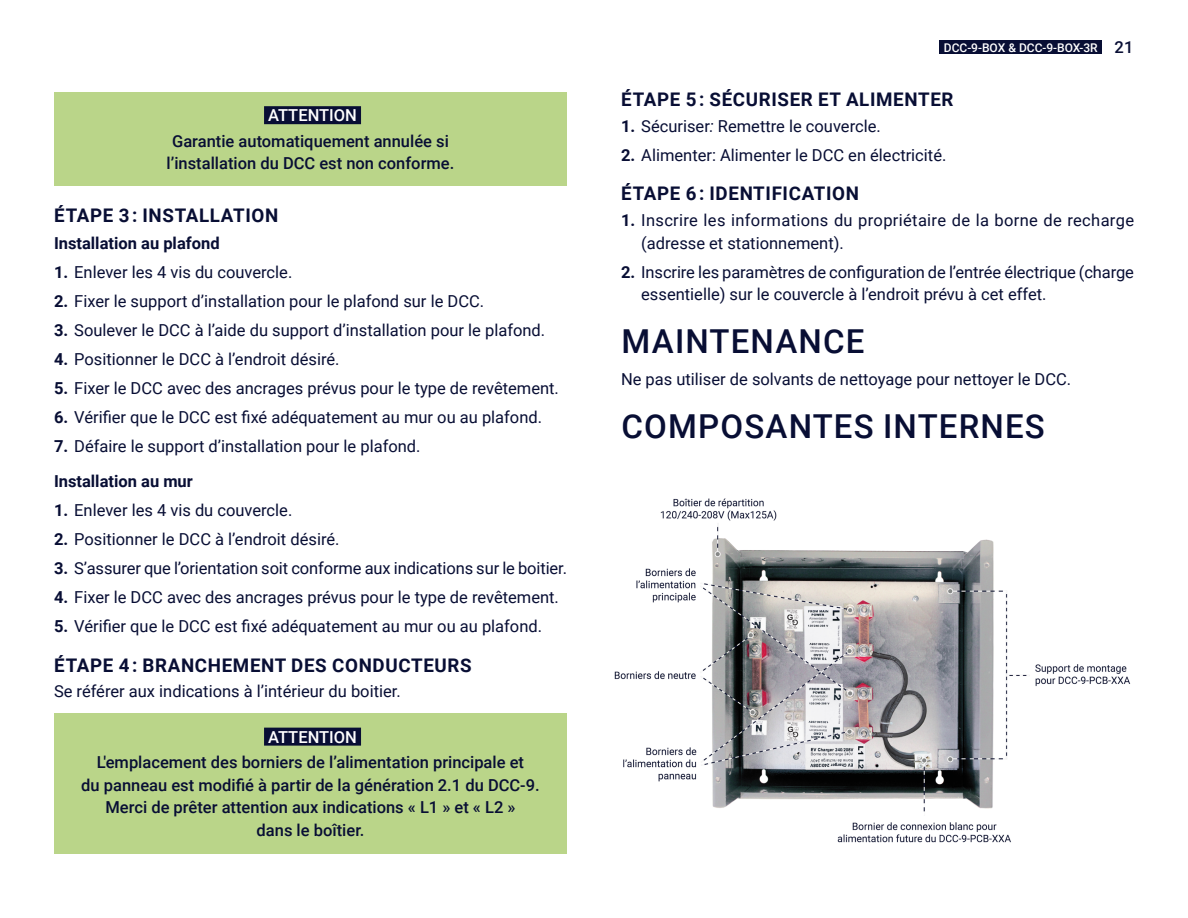
<style>
.page{position:relative;width:1188px;height:918px;background:#fff}
.page>*{position:absolute;margin:0;border:0;box-sizing:border-box;transform-origin:0 0}
.Titre_1{font:500 33px "Roboto";letter-spacing:.035em;color:#080e34}
.Titre_2{font:700 18.75px "Roboto";letter-spacing:.035em;color:#080e34}
.Numérotation_texte_4{font:16.5px/22.5px "Roboto";color:#080e34}
.Texte_4{font:500 16.5px/22.5px "Roboto";color:#080e34;text-align:center}
.Texte_4-2{font:16.5px "Roboto";color:#080e34}
.Numérotation_texte_4-2{font:16.5px/22.5px "Roboto";letter-spacing:.02em;color:#080e34}
.Titre_3{font:700 16.5px "Roboto";color:#080e34}
.Texte_4-3{font:500 16.5px "Roboto";color:#fff}
.t1{font:500 12px "Roboto";color:#fff}
.s1{font-weight:700}
.s2{font-size:16.5px;color:#080e34}
.s3{font-style:italic}
</style>
<div class="page">
<div style="left:940px;top:41px;width:162px;height:13px;background:#080e34"></div>
<div style="left:54px;top:92px;width:513px;height:93px;background:#bad589"></div>
<div style="left:264px;top:106px;width:97px;height:18px;background:#080e34"></div>
<div style="left:54px;top:713px;width:513px;height:140px;background:#bad589"></div>
<div style="left:264px;top:728px;width:97px;height:18px;background:#080e34"></div>
<img style="left:614px;top:498px;width:517px;height:345px">
<p class="Texte_4-3" style="left:268px;top:104px;width:90px">ATTENTION</p>
<p class="Texte_4" style="left:167px;top:129px;width:289px">Garantie automatiquement annulée si l’installation du DCC est non conforme.</p>
<p class="Titre_2" style="left:54px;top:202px;width:226px">ÉTAPE 3 : INSTALLATION</p>
<p class="Titre_3" style="left:54px;top:232px;width:167px">Installation au plafond</p>
<p class="Numérotation_texte_4" style="left:54px;top:261px;width:240px"><span class="s1">1.</span> Enlever les 4 vis du couvercle.</p>
<p class="Numérotation_texte_4" style="left:54px;top:290px;width:432px"><span class="s1">2.</span> Fixer le support d’installation pour le plafond sur le DCC.</p>
<p class="Numérotation_texte_4" style="left:54px;top:319px;width:493px"><span class="s1">3.</span> Soulever le DCC à l’aide du support d’installation pour le plafond.</p>
<p class="Numérotation_texte_4" style="left:54px;top:348px;width:287px"><span class="s1">4.</span> Positionner le DCC à l’endroit désiré.</p>
<p class="Numérotation_texte_4" style="left:54px;top:377px;width:506px"><span class="s1">5.</span> Fixer le DCC avec des ancrages prévus pour le type de revêtement.</p>
<p class="Numérotation_texte_4" style="left:54px;top:406px;width:490px"><span class="s1">6.</span> Vérifier que le DCC est fixé adéquatement au mur ou au plafond.</p>
<p class="Numérotation_texte_4" style="left:54px;top:435px;width:368px"><span class="s1">7.</span> Défaire le support d’installation pour le plafond.</p>
<p class="Titre_3" style="left:54px;top:470px;width:140px">Installation au mur</p>
<p class="Numérotation_texte_4" style="left:54px;top:498px;width:240px"><span class="s1">1.</span> Enlever les 4 vis du couvercle.</p>
<p class="Numérotation_texte_4" style="left:54px;top:527px;width:287px"><span class="s1">2.</span> Positionner le DCC à l’endroit désiré.</p>
<p class="Numérotation_texte_4" style="left:54px;top:556px;width:515px"><span class="s1">3.</span> S’assurer que l’orientation soit conforme aux indications sur le boitier.</p>
<p class="Numérotation_texte_4" style="left:54px;top:585px;width:506px"><span class="s1">4.</span> Fixer le DCC avec des ancrages prévus pour le type de revêtement.</p>
<p class="Numérotation_texte_4" style="left:54px;top:614px;width:490px"><span class="s1">5.</span> Vérifier que le DCC est fixé adéquatement au mur ou au plafond.</p>
<p class="Titre_2" style="left:54px;top:652px;width:419px">ÉTAPE 4 : BRANCHEMENT DES CONDUCTEURS</p>
<p class="Texte_4-2" style="left:54px;top:680px;width:348px">Se référer aux indications à l’intérieur du boitier.</p>
<p class="Texte_4-3" style="left:268px;top:725px;width:90px">ATTENTION</p>
<p class="Texte_4" style="left:81px;top:751px;width:460px">L'emplacement des borniers de l’alimentation principale et<br>du panneau est modifié à partir de la génération 2.1 du DCC-9.<br>Merci de prêter attention aux indications « L1 » et « L2 »<br>dans le boîtier.</p>
<p class="t1" style="left:944px;top:39px;width:191px">DCC-9-BOX &amp; DCC-9-BOX-3R <span class="s2">21</span></p>
<p class="Titre_2" style="left:621px;top:86px;width:334px">ÉTAPE 5 : SÉCURISER ET ALIMENTER</p>
<p class="Numérotation_texte_4" style="left:621px;top:114px;width:261px"><span class="s1">1.</span> Sécuriser<span class="s3">:</span> Remettre le couvercle.</p>
<p class="Numérotation_texte_4" style="left:621px;top:143px;width:327px"><span class="s1">2.</span> Alimenter: Alimenter le DCC en électricité.</p>
<p class="Titre_2" style="left:621px;top:181px;width:239px">ÉTAPE 6 : IDENTIFICATION</p>
<p class="Numérotation_texte_4-2" style="left:641px;top:208px;width:494px;text-indent:-20px"><span class="s1">1.</span> Inscrire les informations du propriétaire de la borne de recharge (adresse et stationnement).</p>
<p class="Numérotation_texte_4" style="left:641px;top:260px;width:494px;text-indent:-20px"><span class="s1">2.</span> Inscrire les paramètres de configuration de l’entrée électrique (charge essentielle) sur le couvercle à l’endroit prévu à cet effet.</p>
<p class="Titre_1" style="left:622px;top:318px;width:245px">MAINTENANCE</p>
<p class="Texte_4-2" style="left:621px;top:368px;width:452px">Ne pas utiliser de solvants de nettoyage pour nettoyer le DCC.</p>
<p class="Titre_1" style="left:622px;top:403px;width:425px">COMPOSANTES INTERNES</p>
</div>
